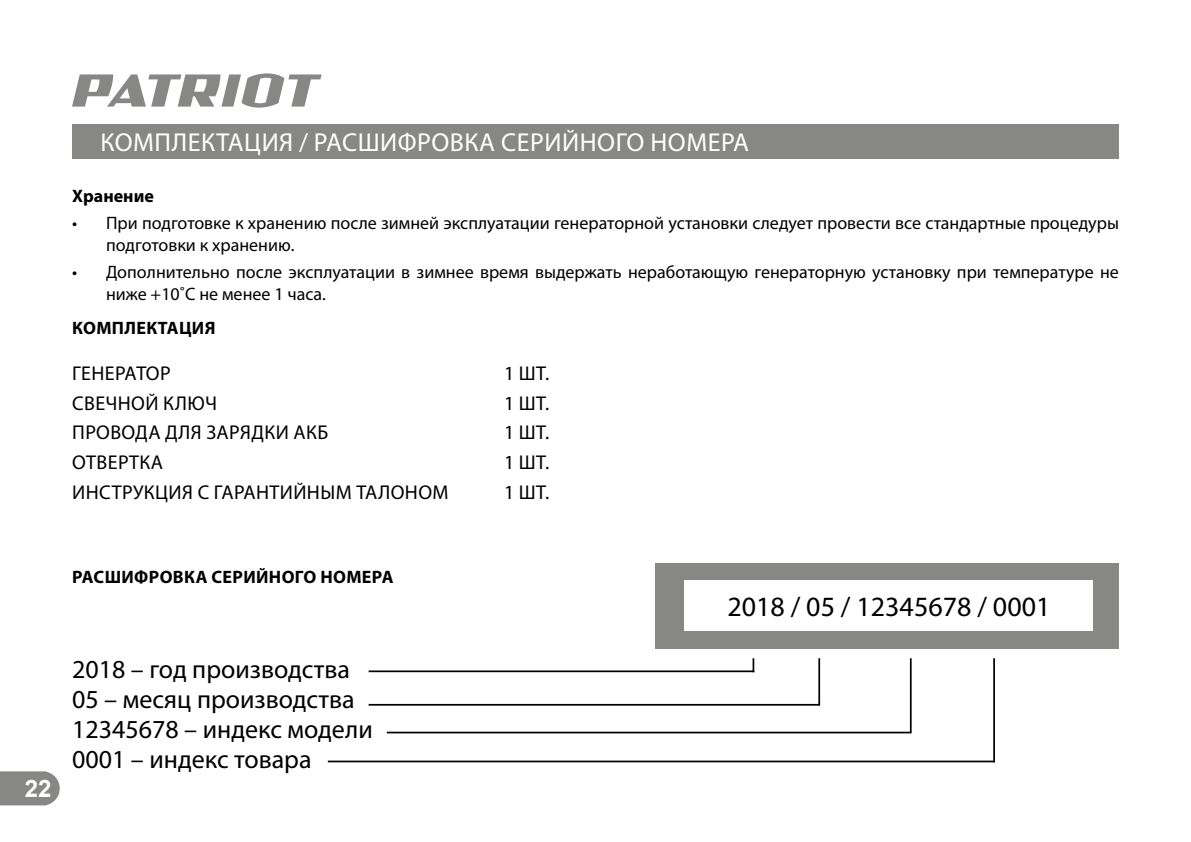
<style>
.page{position:relative;width:1191px;height:842px;background:#fff}
.page>*{position:absolute;margin:0;border:0;box-sizing:border-box;transform-origin:0 0}
.t1{font:28px "Myriad Pro";color:#000}
.t2{font:26px/30px "Myriad Pro";color:#000}
.t3{font:26px "Myriad Pro";letter-spacing:.02em;color:#fff}
.t4{font:700 24px "Arial";color:#fff}
.t5{font:20px "Myriad Pro";letter-spacing:.02em;color:#000}
.t6{font:18px/21.6px "Myriad Pro";color:#000}
.t7{font:700 18px "Myriad Pro";letter-spacing:.02em;color:#000}
.t8{font:700 18px "Myriad Pro";color:#000}
</style>
<div class="page">
<svg style="left:0;top:771px;width:60px;height:34px"></svg>
<svg style="left:72px;top:73px;width:249px;height:35px"></svg>
<div style="left:72px;top:124px;width:1047px;height:34px;background:#878786"></div>
<hr style="left:818px;top:658px;width:2px;height:48px;background:#000">
<hr style="left:910px;top:658px;width:1px;height:75px;background:#000">
<hr style="left:993px;top:658px;width:2px;height:104px;background:#000">
<hr style="left:369px;top:670px;width:385px;height:2px;background:#000">
<hr style="left:369px;top:704px;width:450px;height:2px;background:#000">
<hr style="left:387px;top:732px;width:523px;height:1px;background:#000">
<hr style="left:328px;top:761px;width:667px;height:1px;background:#000">
<svg style="left:752px;top:658px;width:2px;height:13px"></svg>
<div style="left:655px;top:563px;width:464px;height:85px;background:#878786"></div>
<div style="left:685px;top:580px;width:408px;height:50px;background:#fff"></div>
<h2 class="t3" style="left:101px;top:130px;width:650px">КОМПЛЕКТАЦИЯ / РАСШИФРОВКА СЕРИЙНОГО НОМЕРА</h2>
<p class="t8" style="left:72px;top:187px;width:83px">Хранение</p>
<p class="t6" style="left:106px;top:213px;width:1014px;text-indent:-34px">• При подготовке к хранению после зимней эксплуатации генераторной установки следует провести все стандартные процедуры подготовки к хранению.</p>
<p class="t6" style="left:106px;top:262px;width:1014px;text-indent:-34px">• Дополнительно после эксплуатации в зимнее время выдержать неработающую генераторную установку при температуре не ниже +10˚С не менее 1 часа.</p>
<p class="t7" style="left:72px;top:319px;width:145px">КОМПЛЕКТАЦИЯ</p>
<p class="t5" style="left:72px;top:364px;width:100px">ГЕНЕРАТОР</p>
<p class="t5" style="left:504px;top:364px;width:46px">1 ШТ.</p>
<p class="t5" style="left:72px;top:393px;width:146px">СВЕЧНОЙ КЛЮЧ</p>
<p class="t5" style="left:504px;top:393px;width:46px">1 ШТ.</p>
<p class="t5" style="left:72px;top:423px;width:258px">ПРОВОДА ДЛЯ ЗАРЯДКИ АКБ</p>
<p class="t5" style="left:504px;top:423px;width:46px">1 ШТ.</p>
<p class="t5" style="left:72px;top:453px;width:92px">ОТВЕРТКА</p>
<p class="t5" style="left:504px;top:453px;width:46px">1 ШТ.</p>
<p class="t5" style="left:72px;top:482px;width:378px">ИНСТРУКЦИЯ С ГАРАНТИЙНЫМ ТАЛОНОМ</p>
<p class="t5" style="left:504px;top:482px;width:46px">1 ШТ.</p>
<p class="t7" style="left:72px;top:568px;width:323px">РАСШИФРОВКА СЕРИЙНОГО НОМЕРА</p>
<h3 class="t4" style="left:25px;top:775px;width:28px">22</h3>
<h2 class="t2" style="left:72px;top:655px;width:302px">2018 – год производства<br>05 – месяц производства<br>12345678 – индекс модели<br>0001 – индекс товара</h2>
<h1 class="t1" style="left:727px;top:593px;width:324px">2018 / 05 / 12345678 / 0001</h1>
</div>
